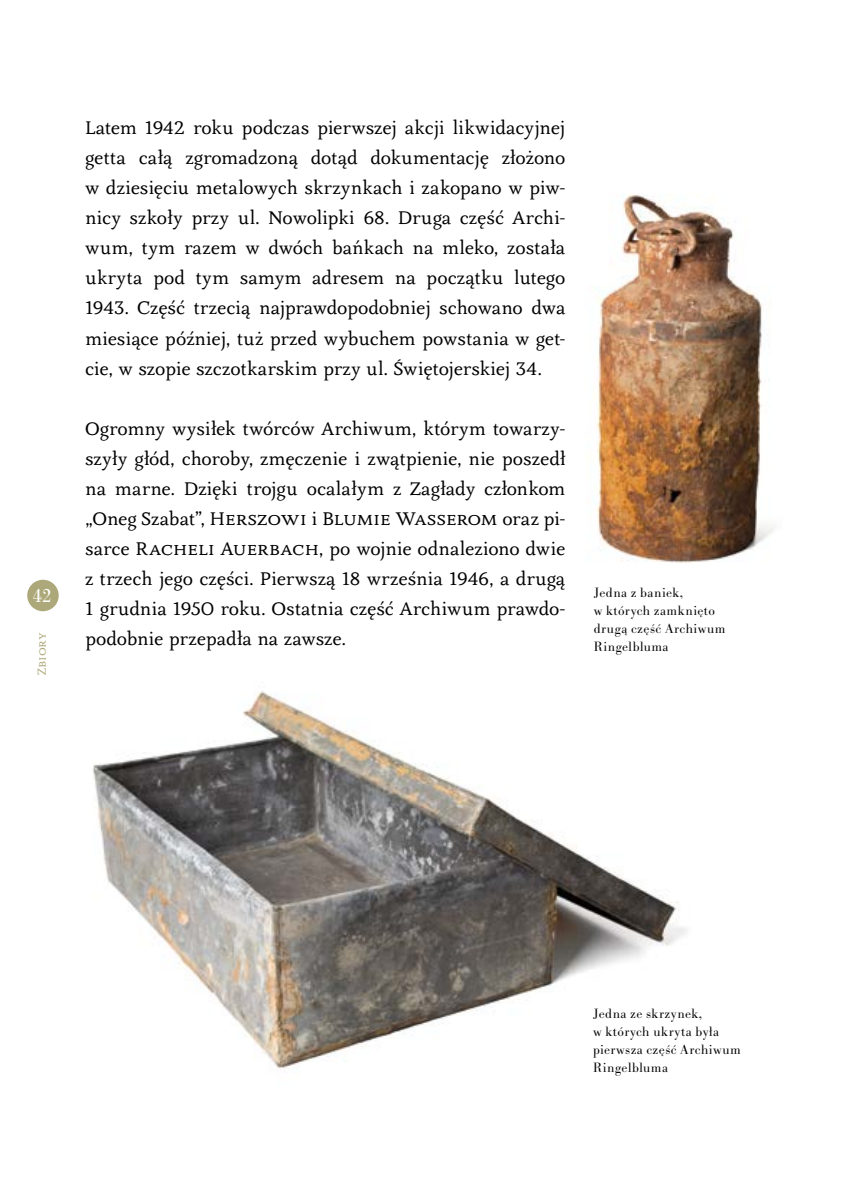
<style>
.page{position:relative;width:851px;height:1191px;background:#fff}
.page>*{position:absolute;margin:0;border:0;box-sizing:border-box;transform-origin:0 0}
.t1{font:22px/30px "Fiesole Text";color:#000;text-align:justify}
.t2{font:20px "Bodoni";color:#fff;scale:.95 1}
.t3{font:300 14px/18px "Bodoni Ant";letter-spacing:.035em;color:#000}
.t4{font:14px "Fiesole Text";letter-spacing:-.015em;color:#ada879}
</style>
<div class="page">
<img style="left:596px;top:194px;width:178px;height:369px">
<img style="left:92px;top:691px;width:595px;height:378px">
<div style="left:27px;top:580px;width:32px;height:31px;background:#ada879;border-radius:50%"></div>
<p class="t2" style="left:33px;top:584px;width:21px">42</p>
<p class="t4" style="left:35px;top:675px;width:44px;rotate:-90deg">Zbiory</p>
<p class="t1" style="left:85px;top:114px;width:482px">Latem 1942 roku podczas pierwszej akcji likwidacyjnej getta całą zgromadzoną dotąd dokumentację złożono w dziesięciu metalowych skrzynkach i zakopano w piw&shy;nicy szkoły przy ul. Nowolipki 68. Druga część Archi&shy;wum, tym razem w dwóch bańkach na mleko, została ukryta pod tym samym adresem na początku lutego 1943. Część trzecią najprawdopodobniej schowano dwa miesiące później, tuż przed wybuchem powstania w get&shy;cie, w szopie szczotkarskim przy ul. Świętojerskiej 34.</p>
<p class="t1" style="left:85px;top:414px;width:482px">Ogromny wysiłek twórców Archiwum, którym towarzy&shy;szyły głód, choroby, zmęczenie i zwątpienie, nie poszedł na marne. Dzięki trojgu ocalałym z Zagłady członkom „Oneg Szabat”, Herszowi i Blumie Wasserom oraz pi&shy;sarce Racheli Auerbach, po wojnie odnaleziono dwie z trzech jego części. Pierwszą 18 września 1946, a drugą 1 grudnia 1950 roku. Ostatnia część Archiwum prawdo&shy;podobnie przepadła na zawsze.</p>
<p class="t3" style="left:593px;top:584px;width:133px">Jedna z baniek,<br>w których zamknięto drugą część Archiwum<br>Ringelbluma</p>
<p class="t3" style="left:593px;top:1004px;width:149px">Jedna ze skrzynek,<br>w których ukryta była pierwsza część Archiwum<br>Ringelbluma</p>
</div>
